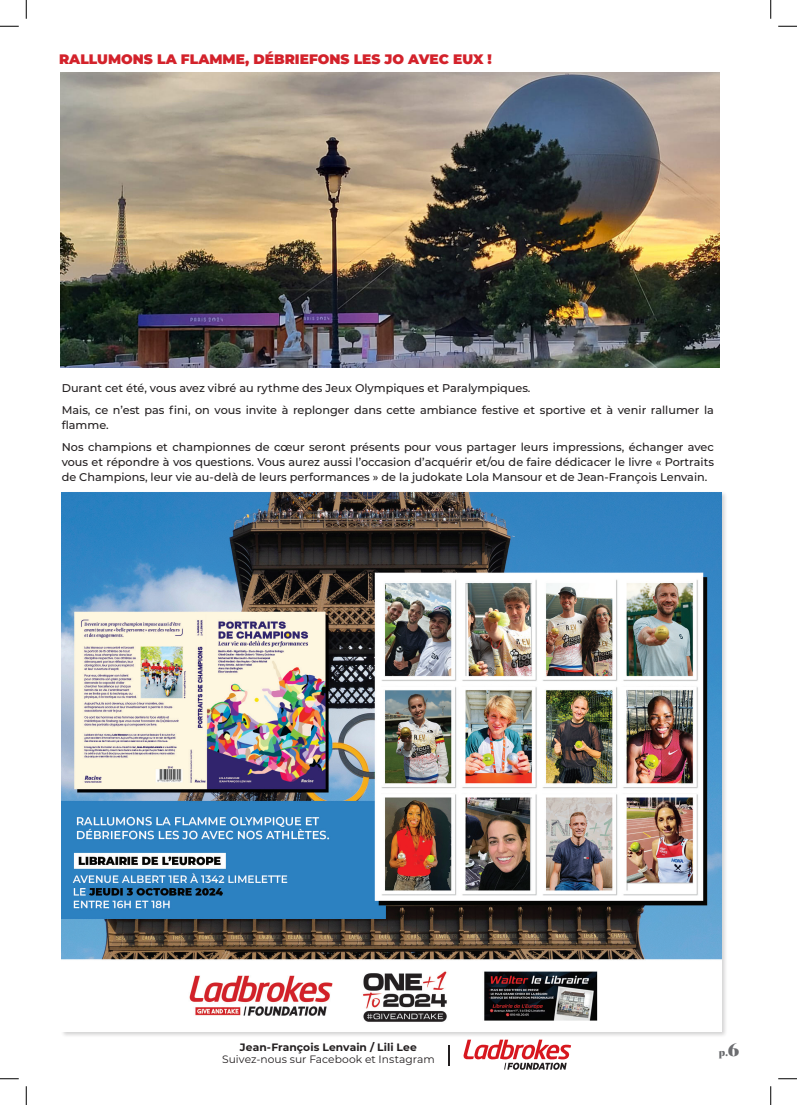
<style>
.page{position:relative;width:797px;height:1105px;background:#fff}
.page>*{position:absolute;margin:0;border:0;box-sizing:border-box;transform-origin:0 0}
.t1{font:900 13.75px "Montserrat";color:#d3222b}
.t2{font:500 11.25px/22.1px "Montserrat";color:#231f20}
.t3{font:10.75px "Montserrat";letter-spacing:.005em;color:#231f20}
.t4{font:700 10.75px "Montserrat";letter-spacing:.005em;color:#231f20}
.t5{font:10px "Bely Display";color:#6c6d70}
.s1{font-size:17.5px}
</style>
<div class="page">
<svg style="left:463px;top:1040px;width:108px;height:30px"></svg>
<svg style="left:448px;top:1045px;width:1px;height:21px"></svg>
<img style="left:61px;top:72px;width:658px;height:295px">
<div style="left:61px;top:491px;width:666px;height:546px;background:#231f20;opacity:.2"></div>
<img style="left:62px;top:492px;width:659px;height:539px">
<svg style="left:0;top:25px;width:19px;height:2px"></svg>
<svg style="left:778px;top:25px;width:19px;height:2px"></svg>
<svg style="left:0;top:1078px;width:19px;height:1px"></svg>
<svg style="left:778px;top:1078px;width:19px;height:1px"></svg>
<svg style="left:25px;top:0;width:2px;height:19px"></svg>
<svg style="left:25px;top:1086px;width:2px;height:19px"></svg>
<svg style="left:770px;top:0;width:1px;height:19px"></svg>
<svg style="left:770px;top:1086px;width:1px;height:19px"></svg>
<p class="t1" style="left:59px;top:48px;width:434px">RALLUMONS LA FLAMME, DÉBRIEFONS LES JO AVEC EUX !</p>
<p class="t2" style="left:62px;top:376px;width:653px">Durant cet été, vous avez vibré au rythme des Jeux Olympiques et Paralympiques.<br>Mais, ce n’est pas fini, on vous invite à replonger dans cette ambiance festive et sportive et à venir rallumer la</p>
<p class="t2" style="left:62px;top:413px;width:653px">flamme.<br>Nos champions et championnes de cœur seront présents pour vous partager leurs impressions, échanger avec</p>
<p class="t2" style="left:62px;top:454px;width:653px;line-height:15px">vous et répondre à vos questions. Vous aurez aussi l’occasion d’acquérir et/ou de faire dédicacer le livre « Portraits de Champions, leur vie au-delà de leurs performances » de la judokate Lola Mansour et de Jean-François Lenvain.</p>
<p class="t4" style="left:240px;top:1040px;width:178px">Jean-François Lenvain / Lili Lee</p>
<p class="t3" style="left:222px;top:1052px;width:214px">Suivez-nous sur Facebook et Instagram</p>
<p class="t5" style="left:718px;top:1044px;width:22px">p.<span class="s1">6</span></p>
</div>
